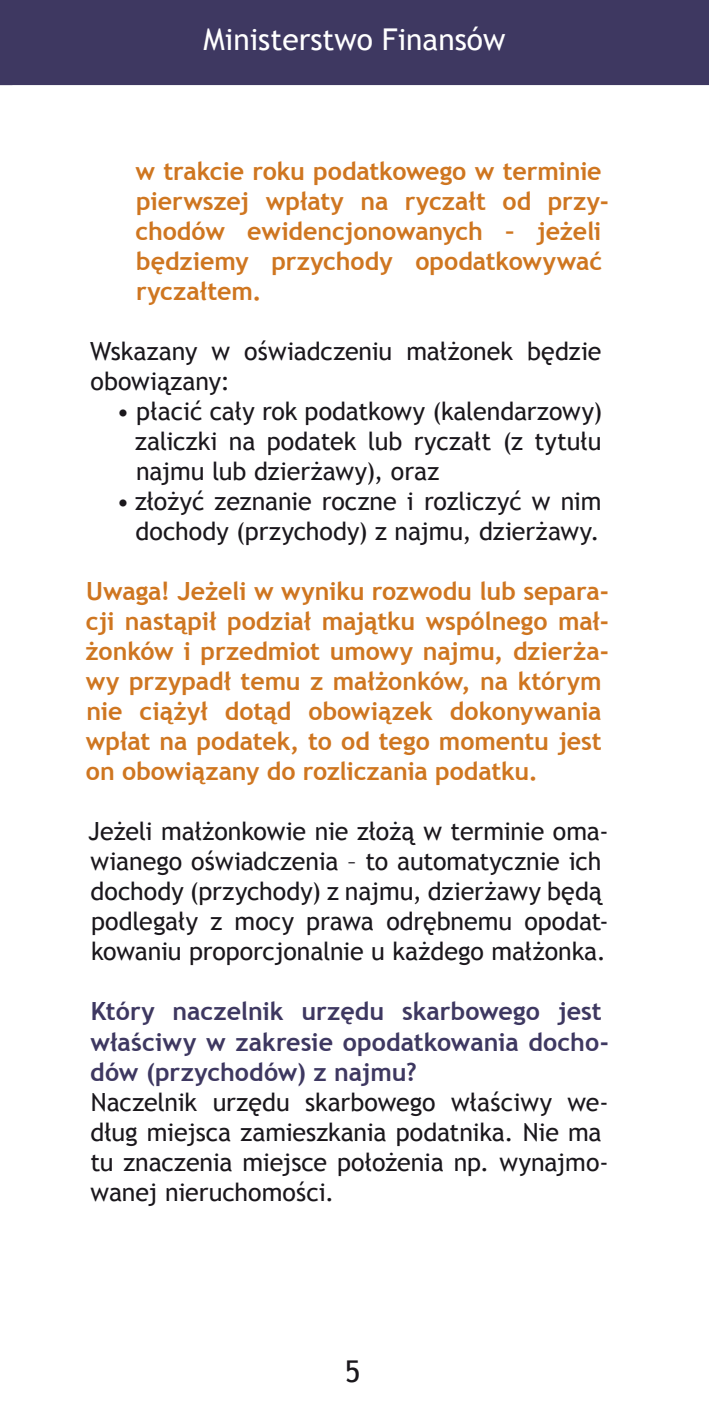
<style>
.page{position:relative;width:709px;height:1418px;background:#fff}
.page>*{position:absolute;margin:0;border:0;box-sizing:border-box;transform-origin:0 0}
.t1{font:30px "Trebuchet MS";color:#fff}
.t2{font:30px "Trebuchet MS";color:#1a171c}
.t3{font:25px/30px "Trebuchet MS";letter-spacing:-.005em;color:#1a171c}
.t4{font:700 25px/30px "Trebuchet MS";letter-spacing:-.005em;color:#cf7620}
.t5{font:700 25px/30px "Trebuchet MS";color:#3e3861}
</style>
<div class="page">
<div style="left:0;top:0;width:709px;height:85px;background:#3e3861"></div>
<p class="t1" style="left:203px;top:22px;width:303px">Ministerstwo Finansów</p>
<p class="t4" style="left:135px;top:156px;width:475px">w trakcie roku podatkowego w terminie pierwszej wpłaty na ryczałt od przy&shy;chodów ewidencjonowanych – jeżeli będziemy przychody opodatkowywać ryczałtem.</p>
<p class="t3" style="left:90px;top:336px;width:513px">Wskazany w oświadczeniu małżonek będzie obowiązany:</p>
<p class="t3" style="left:135px;top:396px;width:468px;text-align:justify;text-indent:-19px">• płacić cały rok podatkowy (kalendarzowy) zaliczki na podatek lub ryczałt (z tytułu najmu lub dzierżawy), oraz</p>
<p class="t3" style="left:116px;top:486px;width:486px;text-align:right">• złożyć zeznanie roczne i rozliczyć w nim dochody (przychody) z najmu, dzierżawy.</p>
<p class="t4" style="left:86px;top:576px;width:525px">Uwaga! Jeżeli w wyniku rozwodu lub separa&shy;cji nastąpił podział majątku wspólnego mał&shy;żonków i przedmiot umowy najmu, dzierża&shy;wy przypadł temu z małżonków, na którym nie ciążył dotąd obowiązek dokonywania wpłat na podatek, to od tego momentu jest on obowiązany do rozliczania podatku.</p>
<p class="t3" style="left:88px;top:816px;width:522px">Jeżeli małżonkowie nie złożą w terminie oma&shy;wianego oświadczenia – to automatycznie ich dochody (przychody) z najmu, dzierżawy będą podlegały z mocy prawa odrębnemu opodat&shy;kowaniu proporcjonalnie u każdego małżonka.</p>
<p class="t5" style="left:90px;top:996px;width:520px">Który naczelnik urzędu skarbowego jest właściwy w zakresie opodatkowania docho&shy;dów (przychodów) z najmu?</p>
<p class="t3" style="left:90px;top:1086px;width:519px">Naczelnik urzędu skarbowego właściwy we&shy;dług miejsca zamieszkania podatnika. Nie ma tu znaczenia miejsce położenia np. wynajmo&shy;wanej nieruchomości.</p>
<p class="t2" style="left:345px;top:1353px;width:17px">5</p>
</div>
